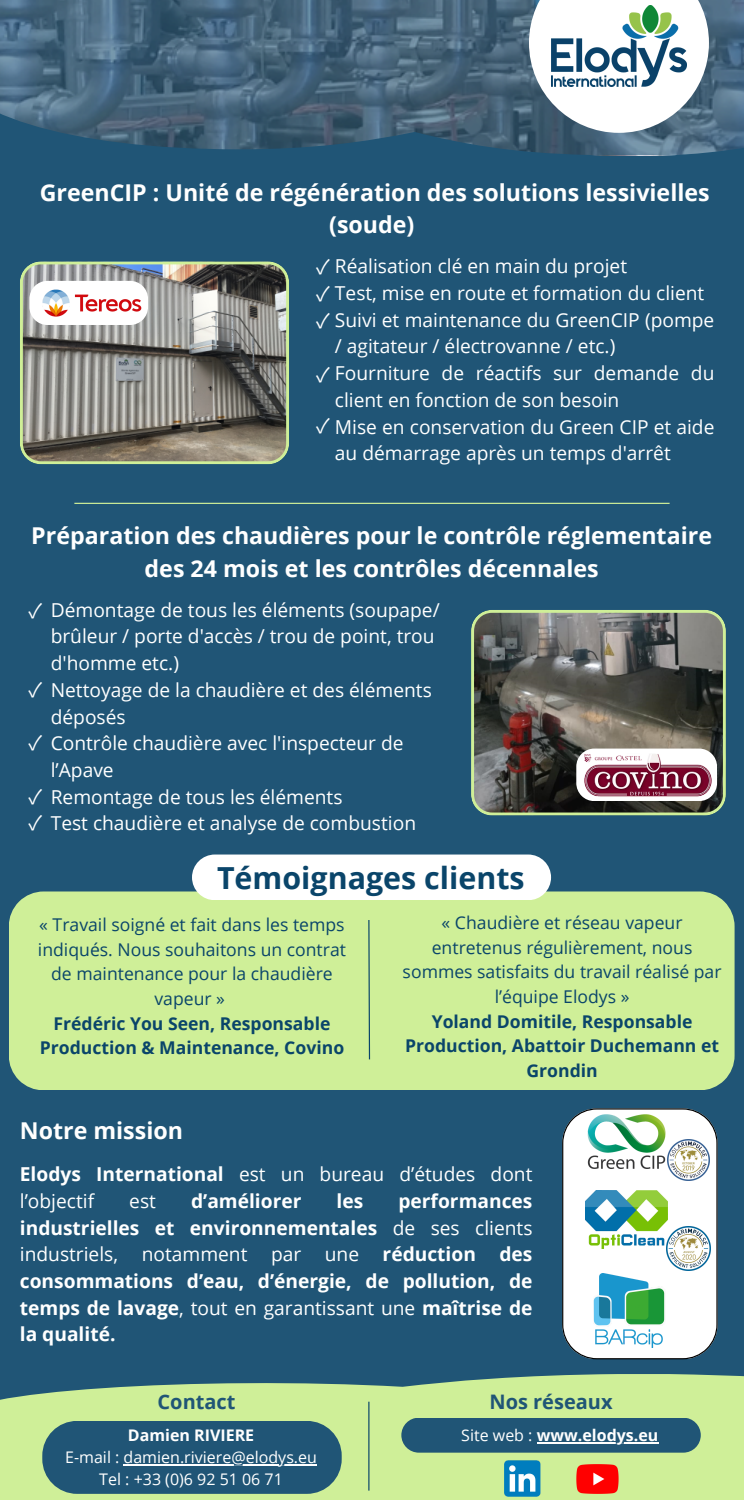
<style>
.page{position:relative;width:744px;height:1500px;background:#205576}
.page>*{position:absolute;margin:0;border:0;box-sizing:border-box;transform-origin:0 0}
.t1{font:700 30.4px "Open Sans";color:#0a456a}
.t2{font:700 23.2px/32.4px "Open Sans";color:#fff;text-align:center}
.t3{font:700 20px "Open Sans";color:#205576}
.t4{font:20px "Noto Sans CJ Ksc";color:#fff}
.t5{font:19.2px/26.7px "Open Sans";color:#fff}
.t6{font:700 19.2px/26.7px "Open Sans";color:#fff;text-align:justify}
.t7{font:17.6px/24.6px "Open Sans";color:#0a456a;text-align:center}
.t8{font:700 17.6px/24.6px "Open Sans";color:#0a456a;text-align:center}
.t9{font:16px "Open Sans";color:#fff}
.t10{font:700 16px "Open Sans";color:#fff}
.s1{font-family:"Noto Sans CJ Ksc";font-size:20px}
.s2{font-weight:700}
.s3{font-weight:400}
</style>
<div class="page">
<hr style="left:74px;top:503px;width:596px;height:1px;background:#cfef98">
<div style="left:9px;top:891px;width:725px;height:199px;background:#cfef98"></div>
<svg style="left:368px;top:919px;width:3px;height:142px"></svg>
<svg style="left:562px;top:1108px;width:156px;height:251px;background:#e7eaec"></svg>
<img style="left:586px;top:1110px;width:82px;height:59px">
<img style="left:586px;top:1191px;width:82px;height:58px">
<img style="left:593px;top:1273px;width:73px;height:74px">
<img style="left:668px;top:1140px;width:41px;height:41px">
<img style="left:666px;top:1226px;width:45px;height:45px">
<svg style="left:0;top:0;width:744px;height:155px;background:#44647b"></svg>
<svg style="left:529px;top:0;width:180px;height:133px;background:#c7d0d6"></svg>
<img style="left:551px;top:6px;width:136px;height:81px">
<svg style="left:20px;top:261px;width:269px;height:203px;background:#86867c"></svg>
<img style="left:29px;top:276px;width:125px;height:54px">
<svg style="left:471px;top:610px;width:255px;height:205px;background:#5f5e56"></svg>
<svg style="left:576px;top:749px;width:3px;height:52px"></svg>
<img style="left:579px;top:742px;width:138px;height:65px">
<div style="left:192px;top:855px;width:359px;height:45px;background:#fff;border-radius:23px"></div>
<div style="left:0;top:1374px;width:744px;height:126px;background:#cfef98"></div>
<div style="left:42px;top:1421px;width:300px;height:73px;background:#205576;border-radius:35px"></div>
<hr style="left:124px;top:1464px;width:193px;height:1px;background:#fff">
<hr style="left:368px;top:1402px;width:1px;height:89px;background:#0a456a">
<div style="left:401px;top:1418px;width:300px;height:35px;background:#205576;border-radius:17px"></div>
<img style="left:576px;top:1464px;width:43px;height:30px">
<img style="left:504px;top:1460px;width:37px;height:37px">
<hr style="left:537px;top:1442px;width:121px;height:1px;background:#fff">
<p class="t2" style="left:40px;top:176px;width:671px">GreenCIP : Unité de régénération des solutions lessivielles (soude)</p>
<h2 class="t5" style="left:335px;top:253px;width:381px">Réalisation clé en main du projet<br>Test, mise en route et formation du client Suivi et maintenance du GreenCIP (pompe / agitateur / électrovanne / etc.)<br>Fourniture de réactifs sur demande du client en fonction de son besoin<br>Mise en conservation du Green CIP et aide au démarrage après un temps d'arrêt</h2>
<h2 class="t4" style="left:316px;top:251px;width:15px">✓</h2>
<p class="t4" style="left:316px;top:278px;width:15px">✓</p>
<p class="t4" style="left:316px;top:305px;width:15px">✓</p>
<p class="t4" style="left:316px;top:359px;width:15px">✓</p>
<p class="t4" style="left:316px;top:410px;width:15px">✓</p>
<p class="t2" style="left:31px;top:519px;width:682px">Préparation des chaudières pour le contrôle réglementaire des 24 mois et les contrôles décennales</p>
<p class="t5" style="left:51px;top:596px;width:391px">Démontage de tous les éléments (soupape/ brûleur / porte d'accès / trou de point, trou d'homme etc.)</p>
<p class="t5" style="left:51px;top:676px;width:383px;text-indent:-22px"><span class="s1">✓</span> Nettoyage de la chaudière et des éléments déposés<br>Contrôle chaudière avec l'inspecteur de l’Apave</p>
<p class="t5" style="left:29px;top:783px;width:315px"><span class="s1">✓</span> Remontage de tous les éléments</p>
<p class="t5" style="left:29px;top:810px;width:389px"><span class="s1">✓</span> Test chaudière et analyse de combustion</p>
<p class="t4" style="left:29px;top:594px;width:15px">✓</p>
<p class="t4" style="left:29px;top:726px;width:15px">✓</p>
<h4 class="t1" style="left:217px;top:856px;width:309px">Témoignages clients</h4>
<p class="t7" style="left:38px;top:912px;width:310px">« Travail soigné et fait dans les temps indiqués. Nous souhaitons un contrat de maintenance pour la chaudière vapeur »</p>
<p class="t8" style="left:40px;top:1010px;width:306px">Frédéric You Seen, Responsable<br>Production &amp; Maintenance, Covino</p>
<p class="t2" style="left:20px;top:1114px;width:165px">Notre mission</p>
<p class="t7" style="left:403px;top:910px;width:320px">« Chaudière et réseau vapeur entretenus régulièrement, nous sommes satisfaits du travail réalisé par l’équipe Elodys »</p>
<p class="t8" style="left:405px;top:1008px;width:316px">Yoland Domitile, Responsable<br>Production, Abattoir Duchemann et<br>Grondin</p>
<p class="t5" style="left:20px;top:1160px;width:514px"><span class="s2">Elodys International</span> est un bureau d’études dont l’objectif</p>
<p class="t5" style="left:129px;top:1187px;width:28px">est</p>
<p class="t6" style="left:191px;top:1187px;width:112px">d’améliorer</p>
<p class="t6" style="left:337px;top:1187px;width:28px">les</p>
<p class="t6" style="left:20px;top:1187px;width:514px;text-indent:379px">performances industrielles et environnementales <span class="s3">de ses clients industriels, notamment par une</span> réduction des consommations d’eau, d’énergie, de pollution, de temps de lavage<span class="s3">, tout en garantissant une</span> maîtrise de la qualité.</p>
<p class="t3" style="left:158px;top:1388px;width:79px">Contact</p>
<p class="t3" style="left:489px;top:1388px;width:125px">Nos réseaux</p>
<h2 class="t10" style="left:461px;top:1424px;width:199px"><span class="s3">Site web :</span> www.elodys.eu</h2>
<p class="t10" style="left:128px;top:1424px;width:128px">Damien RIVIERE</p>
<p class="t9" style="left:65px;top:1446px;width:253px">E-mail : damien.riviere@elodys.eu</p>
<p class="t9" style="left:99px;top:1468px;width:185px">Tel : +33 (0)6 92 51 06 71</p>
</div>
